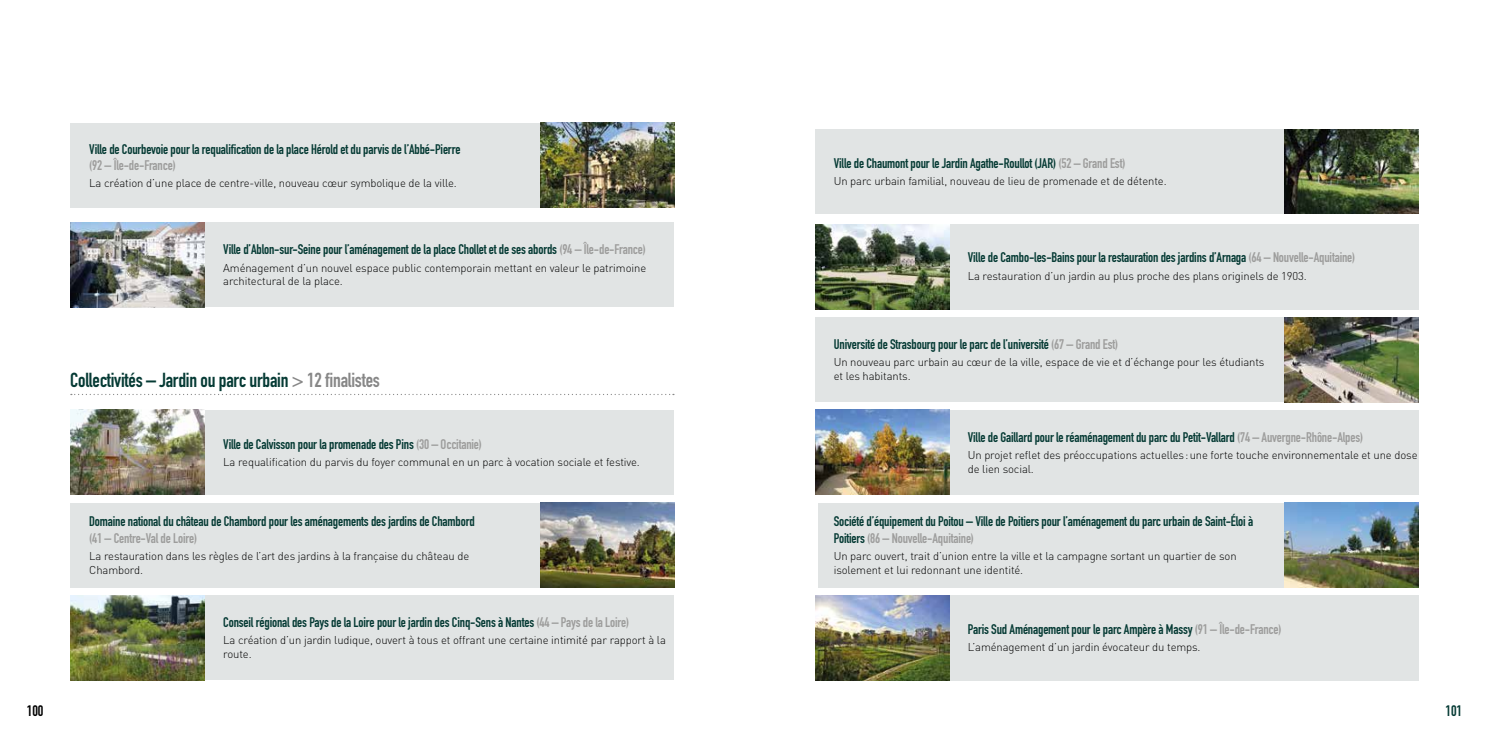
<style>
.page{position:relative;width:1489px;height:745px;background:#fff}
.page>*{position:absolute;margin:0;border:0;box-sizing:border-box;transform-origin:0 0}
.t1{font:700 20px "DIN Condensed";letter-spacing:-.01em;color:#053a34}
.t2{font:700 15px "DIN Condensed";color:#000}
.t3{font:700 15px "DIN Condensed";color:#053a34}
.t4{font:700 13.75px/16.2px "DIN Condensed";letter-spacing:-.01em;color:#053a34}
.t5{font:700 13.75px "DIN Condensed";letter-spacing:-.01em;color:#9d9d9c}
.t6{font:300 11.25px/13.8px "DIN Pro";letter-spacing:-.01em;color:#000}
.s1{color:#9d9d9c}
.s2{color:#878787}
</style>
<div class="page">
<div style="left:70px;top:123px;width:604px;height:85px;background:#e1e4e4"></div>
<div style="left:73px;top:409px;width:601px;height:85px;background:#e1e4e4"></div>
<div style="left:73px;top:222px;width:601px;height:85px;background:#e1e4e4"></div>
<div style="left:70px;top:502px;width:604px;height:85px;background:#e1e4e4"></div>
<div style="left:73px;top:595px;width:601px;height:84px;background:#e1e4e4"></div>
<div style="left:815px;top:129px;width:603px;height:85px;background:#e1e4e4"></div>
<div style="left:817px;top:223px;width:601px;height:86px;background:#e1e4e4"></div>
<div style="left:815px;top:317px;width:603px;height:85px;background:#e1e4e4"></div>
<div style="left:817px;top:409px;width:601px;height:85px;background:#e1e4e4"></div>
<div style="left:817px;top:502px;width:601px;height:85px;background:#e1e4e4"></div>
<div style="left:817px;top:595px;width:601px;height:85px;background:#e1e4e4"></div>
<img style="left:815px;top:224px;width:134px;height:85px">
<img style="left:1284px;top:317px;width:134px;height:85px">
<img style="left:1284px;top:129px;width:134px;height:85px">
<img style="left:540px;top:123px;width:134px;height:85px">
<img style="left:815px;top:409px;width:134px;height:85px">
<img style="left:71px;top:409px;width:134px;height:85px">
<img style="left:71px;top:222px;width:134px;height:85px">
<img style="left:1284px;top:502px;width:134px;height:85px">
<img style="left:540px;top:502px;width:134px;height:85px">
<img style="left:815px;top:595px;width:134px;height:84px">
<img style="left:71px;top:595px;width:134px;height:84px">
<svg style="left:71px;top:393px;width:603px;height:2px"></svg>
<p class="t4" style="left:89px;top:140px;width:372px">Ville de Courbevoie pour la requalification de la place Hérold et du parvis de l’Abbé-Pierre</p>
<p class="t5" style="left:89px;top:156px;width:88px">(92 – Île-de-France)</p>
<p class="t6" style="left:89px;top:176px;width:369px">La création d’une place de centre-ville, nouveau cœur symbolique de la ville.</p>
<p class="t4" style="left:223px;top:241px;width:424px">Ville d’Ablon-sur-Seine pour l’aménagement de la place Chollet et de ses abords <span class="s1">(94 – Île-de-France)</span></p>
<p class="t6" style="left:223px;top:260px;width:424px">Aménagement d’un nouvel espace public contemporain mettant en valeur le patrimoine architectural de la place.</p>
<h1 class="t1" style="left:70px;top:366px;width:311px">Collectivités – Jardin ou parc urbain <span class="s2">&gt; 12 finalistes</span></h1>
<p class="t4" style="left:223px;top:435px;width:260px">Ville de Calvisson pour la promenade des Pins <span class="s1">(30 – Occitanie)</span></p>
<p class="t6" style="left:223px;top:454px;width:418px">La requalification du parvis du foyer communal en un parc à vocation sociale et festive.</p>
<p class="t4" style="left:89px;top:513px;width:387px">Domaine national du château de Chambord pour les aménagements des jardins de Chambord</p>
<p class="t5" style="left:89px;top:528px;width:109px">(41 – Centre-Val de Loire)</p>
<p class="t6" style="left:89px;top:548px;width:381px">La restauration dans les règles de l’art des jardins à la française du château de<br>Chambord.</p>
<p class="t4" style="left:223px;top:613px;width:407px">Conseil régional des Pays de la Loire pour le jardin des Cinq-Sens à Nantes <span class="s1">(44 – Pays de la Loire)</span></p>
<p class="t6" style="left:223px;top:632px;width:444px">La création d’un jardin ludique, ouvert à tous et offrant une certaine intimité par rapport à la route.</p>
<p class="t4" style="left:833px;top:155px;width:293px">Ville de Chaumont pour le Jardin Agathe-Roullot (JAR) <span class="s1">(52 – Grand Est)</span></p>
<p class="t6" style="left:833px;top:173px;width:334px">Un parc urbain familial, nouveau de lieu de promenade et de détente.</p>
<p class="t4" style="left:967px;top:249px;width:389px">Ville de Cambo-les-Bains pour la restauration des jardins d’Arnaga <span class="s1">(64 – Nouvelle-Aquitaine)</span></p>
<p class="t6" style="left:967px;top:268px;width:340px">La restauration d’un jardin au plus proche des plans originels de 1903.</p>
<p class="t4" style="left:833px;top:336px;width:286px">Université de Strasbourg pour le parc de l’université <span class="s1">(67 – Grand Est)</span></p>
<p class="t6" style="left:833px;top:354px;width:432px">Un nouveau parc urbain au cœur de la ville, espace de vie et d’échange pour les étudiants et les habitants.</p>
<p class="t4" style="left:967px;top:428px;width:397px">Ville de Gaillard pour le réaménagement du parc du Petit-Vallard <span class="s1">(74 – Auvergne-Rhône-Alpes)</span></p>
<p class="t6" style="left:967px;top:447px;width:451px">Un projet reflet des préoccupations actuelles:une forte touche environnementale et une dose de lien social.</p>
<p class="t4" style="left:833px;top:513px;width:421px">Société d’équipement du Poitou – Ville de Poitiers pour l’aménagement du parc urbain de Saint-Éloi à<br>Poitiers <span class="s1">(86 – Nouvelle-Aquitaine)</span></p>
<p class="t6" style="left:833px;top:548px;width:404px">Un parc ouvert, trait d’union entre la ville et la campagne sortant un quartier de son isolement et lui redonnant une identité.</p>
<p class="t4" style="left:967px;top:620px;width:315px">Paris Sud Aménagement pour le parc Ampère à Massy <span class="s1">(91 – Île-de-France)</span></p>
<p class="t6" style="left:967px;top:639px;width:234px">L’aménagement d’un jardin évocateur du temps.</p>
<h2 class="t2" style="left:27px;top:700px;width:18px">100</h2>
<h2 class="t3" style="left:1445px;top:700px;width:18px">101</h2>
</div>
